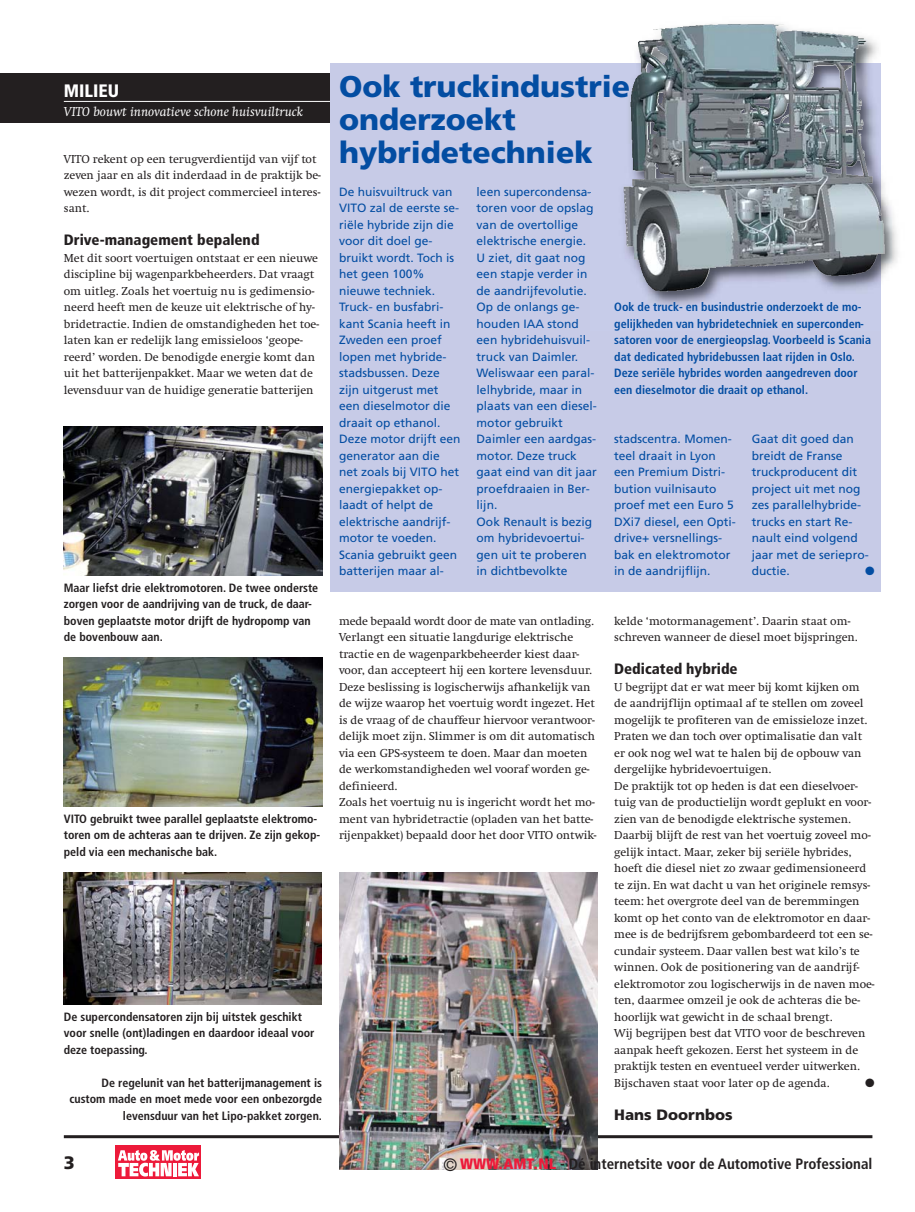
<style>
.page{position:relative;width:915px;height:1212px;background:#fff}
.page>*{position:absolute;margin:0;border:0;box-sizing:border-box;transform-origin:0 0}
.t1{font:900 30px/33px "Frutiger LT Std";color:#034da2}
.t2{font:900 condensed 18px "Frutiger LT Std";color:#fff}
.t3{font:900 18px "Frutiger LT Std";color:#231f20}
.t4{font:700 condensed 15px "Frutiger";color:#231f20}
.t5{font:900 condensed 15px "Frutiger LT Std";color:#231f20}
.t6{font:900 15px "Frutiger LT Std";color:#231f20}
.t7{font:italic 13.5px "Swift";color:#fff}
.t8{font:12px/16.5px "Swift";color:#231f20}
.t9{font:12px/16.5px "Frutiger LT Std";color:#034da2}
.t10{font:700 condensed 12px/16.5px "Frutiger LT Std";color:#231f20}
.t11{font:700 condensed 12px/16.5px "Frutiger LT Std";color:#034da2}
.t12{font:12px "Zapf Dingbats ITC";color:#034da2}
.t13{font:12px "Zapf Dingbats ITC";color:#231f20}
.s1{font-weight:400;font-size:18px}
.s2{font-weight:900;color:#ed1a3a}
</style>
<div class="page">
<hr style="left:64px;top:1135px;width:808px;height:3px;background:#231f20">
<div style="left:0;top:73px;width:339px;height:49px;background:#231f20"></div>
<hr style="left:64px;top:101px;width:266px;height:1px;background:#fff">
<img style="left:64px;top:658px;width:258px;height:148px">
<img style="left:64px;top:427px;width:258px;height:148px">
<img style="left:339px;top:872px;width:258px;height:297px">
<img style="left:64px;top:872px;width:258px;height:132px">
<div style="left:330px;top:64px;width:550px;height:528px;background:#c7cbe7"></div>
<img style="left:590px;top:24px;width:308px;height:307px">
<img style="left:773px;top:24px;width:93px;height:87px">
<div style="left:116px;top:1146px;width:85px;height:33px;background:#ed1a3a"></div>
<svg style="left:118px;top:1150px;width:81px;height:26px"></svg>
<h2 class="t2" style="left:64px;top:83px;width:57px">MILIEU</h2>
<p class="t7" style="left:64px;top:106px;width:241px">VITO bouwt innovatieve schone huisvuiltruck</p>
<p class="t8" style="left:64px;top:152px;width:258px">VITO rekent op een terugverdientijd van vijf tot zeven jaar en als dit inderdaad in de praktijk be&shy;wezen wordt, is dit project commercieel interes&shy;sant.</p>
<p class="t5" style="left:64px;top:234px;width:197px">Drive-management bepalend</p>
<p class="t8" style="left:64px;top:251px;width:256px">Met dit soort voertuigen ontstaat er een nieuwe discipline bij wagenparkbeheerders. Dat vraagt om uitleg. Zoals het voertuig nu is gedimensio&shy;neerd heeft men de keuze uit elektrische of hy&shy;bridetractie. Indien de omstandigheden het toe&shy;laten kan er redelijk lang emissieloos ‘geope&shy;reerd’ worden. De benodigde energie komt dan uit het batterijenpakket. Maar we weten dat de levensduur van de huidige generatie batterijen</p>
<p class="t10" style="left:64px;top:580px;width:256px">Maar liefst drie elektromotoren. De twee onderste zorgen voor de aandrijving van de truck, de daar&shy;boven geplaatste motor drijft de hydropomp van de bovenbouw aan.</p>
<p class="t10" style="left:64px;top:811px;width:258px">VITO gebruikt twee parallel geplaatste elektromo&shy;toren om de achteras aan te drijven. Ze zijn gekop&shy;peld via een mechanische bak.</p>
<p class="t10" style="left:64px;top:1009px;width:252px">De supercondensatoren zijn bij uitstek geschikt voor snelle (ont)ladingen en daardoor ideaal voor deze toepassing.</p>
<p class="t10" style="left:69px;top:1075px;width:254px;text-align:right">De regelunit van het batterijmanagement is custom made en moet mede voor een onbezorgde levensduur van het Lipo-pakket zorgen.</p>
<h1 class="t1" style="left:339px;top:70px;width:292px">Ook truckindustrie onderzoekt hybridetechniek</h1>
<p class="t9" style="left:339px;top:184px;width:123px">De huisvuiltruck van<br>VITO zal de eerste se&shy;riële hybride zijn die voor dit doel ge&shy;bruikt wordt. Toch is het geen 100% nieuwe techniek.<br>Truck- en busfabri&shy;kant Scania heeft in<br>Zweden een proef lopen met hybride&shy;stadsbussen. Deze zijn uitgerust met een dieselmotor die draait op ethanol.<br>Deze motor drijft een generator aan die net zoals bij VITO het energiepakket op&shy;laadt of helpt de elektrische aandrijf&shy;motor te voeden.<br>Scania gebruikt geen batterijen maar al-</p>
<p class="t9" style="left:476px;top:184px;width:122px">leen supercondensa&shy;toren voor de opslag van de overtollige elektrische energie.<br>U ziet, dit gaat nog een stapje verder in de aandrijfevolutie.<br>Op de onlangs ge&shy;houden IAA stond een hybridehuisvuil&shy;truck van Daimler.<br>Weliswaar een paral&shy;lelhybride, maar in plaats van een diesel&shy;motor gebruikt<br>Daimler een aardgas&shy;motor. Deze truck gaat eind van dit jaar proefdraaien in Ber&shy;lijn.<br>Ook Renault is bezig om hybridevoertui&shy;gen uit te proberen in dichtbevolkte</p>
<p class="t8" style="left:339px;top:614px;width:259px">mede bepaald wordt door de mate van ontlading.<br>Verlangt een situatie langdurige elektrische tractie en de wagenparkbeheerder kiest daar&shy;voor, dan accepteert hij een kortere levensduur.<br>Deze beslissing is logischerwijs afhankelijk van de wijze waarop het voertuig wordt ingezet. Het is de vraag of de chauffeur hiervoor verantwoor&shy;delijk moet zijn. Slimmer is om dit automatisch via een GPS-systeem te doen. Maar dan moeten de werkomstandigheden wel vooraf worden ge&shy;definieerd.<br>Zoals het voertuig nu is ingericht wordt het mo&shy;ment van hybridetractie (opladen van het batte&shy;rijenpakket) bepaald door het door VITO ontwik-</p>
<p class="t11" style="left:614px;top:300px;width:258px">Ook de truck- en busindustrie onderzoekt de mo&shy;gelijkheden van hybridetechniek en superconden&shy;satoren voor de energieopslag. Voorbeeld is Scania dat dedicated hybridebussen laat rijden in Oslo.<br>Deze seriële hybrides worden aangedreven door een dieselmotor die draait op ethanol.</p>
<p class="t9" style="left:614px;top:432px;width:123px">stadscentra. Momen&shy;teel draait in Lyon een Premium Distri&shy;bution vuilnisauto proef met een Euro 5<br>DXi7 diesel, een Opti&shy;drive+ versnellings&shy;bak en elektromotor in de aandrijflijn.</p>
<p class="t9" style="left:751px;top:432px;width:118px">Gaat dit goed dan breidt de Franse truckproducent dit project uit met nog zes parallelhybride&shy;trucks en start Re&shy;nault eind volgend jaar met de seriepro&shy;ductie.</p>
<p class="t12" style="left:864px;top:567px;width:11px">●</p>
<p class="t8" style="left:614px;top:614px;width:245px">kelde ‘motormanagement’. Daarin staat om&shy;schreven wanneer de diesel moet bijspringen.</p>
<p class="t5" style="left:614px;top:663px;width:125px">Dedicated hybride</p>
<p class="t8" style="left:614px;top:680px;width:262px">U begrijpt dat er wat meer bij komt kijken om de aandrijflijn optimaal af te stellen om zoveel mogelijk te profiteren van de emissieloze inzet.<br>Praten we dan toch over optimalisatie dan valt er ook nog wel wat te halen bij de opbouw van dergelijke hybridevoertuigen.<br>De praktijk tot op heden is dat een dieselvoer&shy;tuig van de productielijn wordt geplukt en voor&shy;zien van de benodigde elektrische systemen.<br>Daarbij blijft de rest van het voertuig zoveel mo&shy;gelijk intact. Maar, zeker bij seriële hybrides, hoeft die diesel niet zo zwaar gedimensioneerd te zijn. En wat dacht u van het originele remsys&shy;teem: het overgrote deel van de beremmingen komt op het conto van de elektromotor en daar&shy;mee is de bedrijfsrem gebombardeerd tot een se&shy;cundair systeem. Daar vallen best wat kilo’s te winnen. Ook de positionering van de aandrijf&shy;elektromotor zou logischerwijs in de naven moe&shy;ten, daarmee omzeil je ook de achteras die be&shy;hoorlijk wat gewicht in de schaal brengt.<br>Wij begrijpen best dat VITO voor de beschreven aanpak heeft gekozen. Eerst het systeem in de praktijk testen en eventueel verder uitwerken.<br>Bijschaven staat voor later op de agenda.</p>
<p class="t13" style="left:864px;top:1078px;width:11px">●</p>
<p class="t6" style="left:614px;top:1106px;width:120px">Hans Doornbos</p>
<h2 class="t3" style="left:64px;top:1153px;width:13px">3</h2>
<p class="t4" style="left:443px;top:1158px;width:431px"><span class="s1">©</span> <span class="s2">WWW.AMT.NL</span> - Dé internetsite voor de Automotive Professional</p>
</div>
